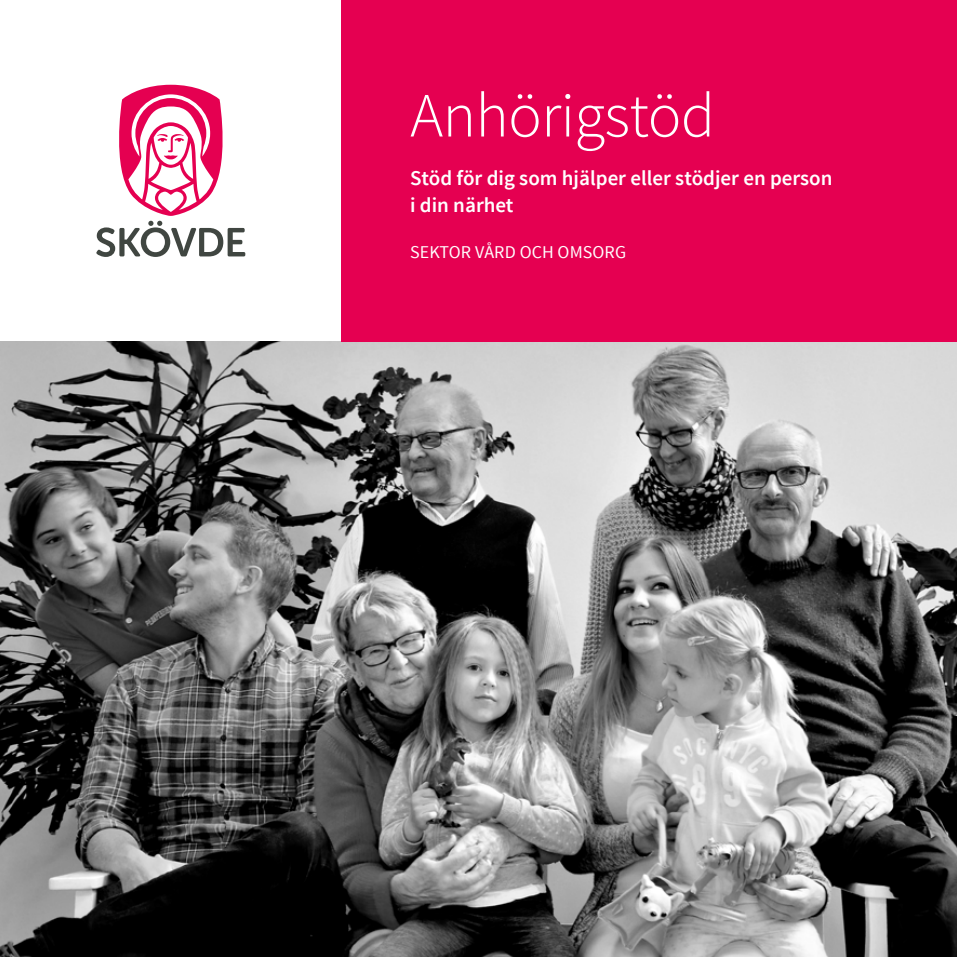
<style>
.page{position:relative;width:957px;height:957px;background:#fff}
.page>*{position:absolute;margin:0;border:0;box-sizing:border-box;transform-origin:0 0}
.t1{font:300 63px "Source Sans Pro";letter-spacing:-.01em;color:#fff}
.t2{font:600 21px/27px "Source Sans Pro";color:#fff}
.t3{font:18px "Source Sans Pro";letter-spacing:.005em;color:#fff}
</style>
<div class="page">
<img style="left:0;top:342px;width:957px;height:615px">
<div style="left:342px;top:0;width:615px;height:342px;background:#e50051"></div>
<svg style="left:96px;top:85px;width:149px;height:172px"></svg>
<h1 class="t1" style="left:410px;top:77px;width:306px">Anhörigstöd</h1>
<p class="t2" style="left:410px;top:165px;width:424px">Stöd för dig som hjälper eller stödjer en person i din närhet</p>
<p class="t3" style="left:410px;top:241px;width:218px">SEKTOR VÅRD OCH OMSORG</p>
</div>
